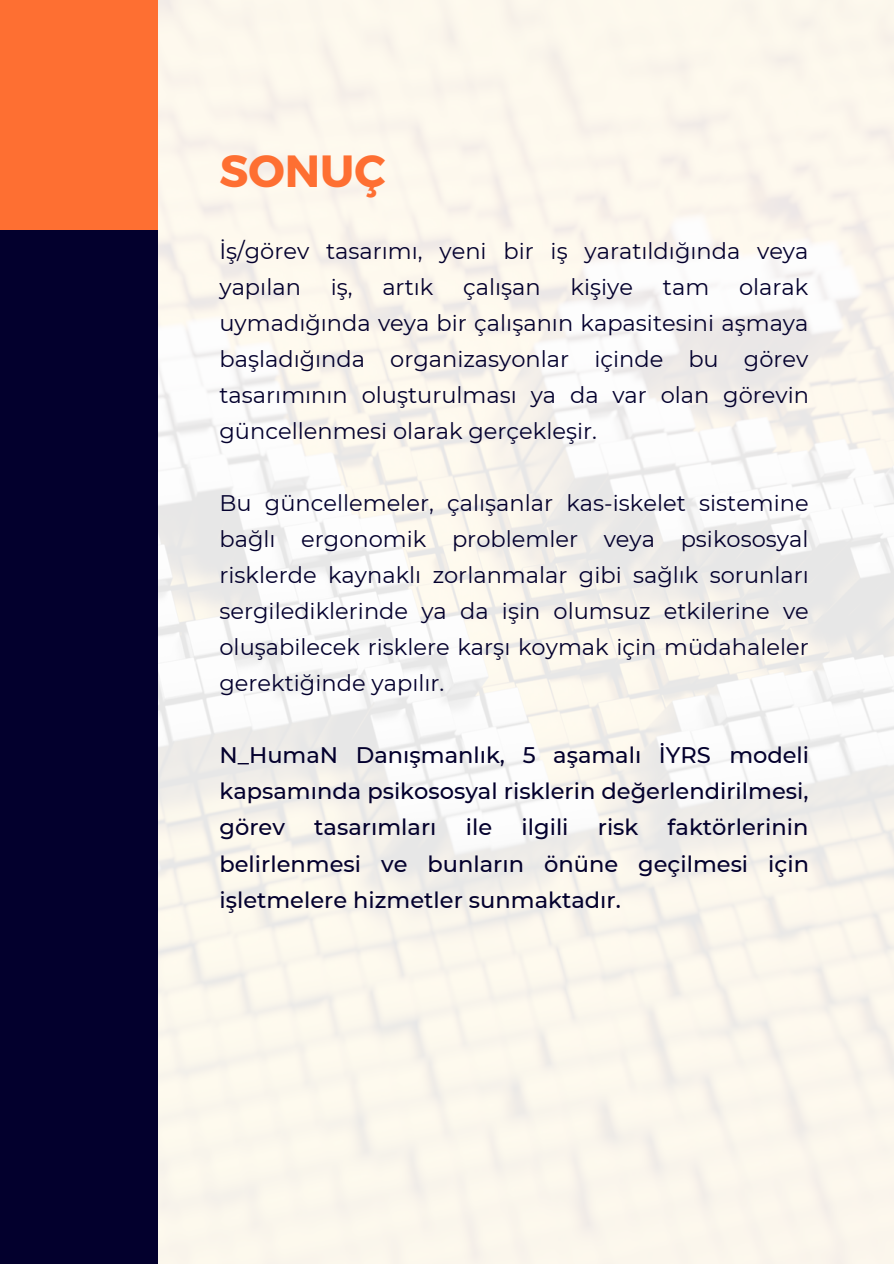
<style>
.page{position:relative;width:894px;height:1264px;background:#fff}
.page>*{position:absolute;margin:0;border:0;box-sizing:border-box;transform-origin:0 0}
.t1{font:700 45px "Montserrat";color:#fe6f32}
.t2{font:22.5px/36px "Montserrat";color:#03002d;text-align:justify}
.t3{font:500 22.5px/36px "Montserrat";color:#03002d}
</style>
<div class="page">
<img style="left:157px;top:0;width:736px;height:1263px">
<div style="left:0;top:0;width:157px;height:243px;background:#fe6f32"></div>
<div style="left:0;top:230px;width:157px;height:1033px;background:#03002d"></div>
<p class="t1" style="left:219px;top:141px;width:167px">SONUÇ</p>
<p class="t2" style="left:219px;top:233px;width:590px">İş/görev tasarımı, yeni bi r iş yaratıldığında veya yapılan</p>
<p class="t2" style="left:219px;top:269px;width:591px;text-indent:519px">olarak uymadığında veya bi r çalışanın kapasitesi ni aşmaya başladığında organizasyonlar içi nde bu görev tasarımının oluşturulması ya da var olan görevi n güncellenmesi olarak gerçekleşi r.</p>
<p class="t2" style="left:330px;top:269px;width:23px">iş,</p>
<p class="t2" style="left:382px;top:269px;width:53px">artık</p>
<p class="t2" style="left:463px;top:269px;width:79px">çalışan</p>
<p class="t2" style="left:570px;top:269px;width:64px">kişiye</p>
<p class="t2" style="left:662px;top:269px;width:48px">tam</p>
<p class="t2" style="left:219px;top:485px;width:590px">Bu güncellemeler, çalışanlar kas-iskelet sistemi ne bağlı ergonomi k problemler veya psi kososyal risklerde kaynaklı zorlanmalar gi bi sağlık sorunları sergi ledi kleri nde ya da işi n olumsuz etki leri ne ve oluşabi lecek risklere karşı koymak içi n müdahaleler gerektiği nde yapılır.</p>
<p class="t3" style="left:219px;top:737px;width:590px">N_HumaN Danışmanlık, 5 aşamalı İYRS modeli kapsamında psi kososyal riskleri n değerlendi ri lmesi, görev</p>
<p class="t3" style="left:219px;top:809px;width:591px;text-align:justify;text-indent:448px">faktörleri ni n beli rlenmesi ve bunların önüne geçi lmesi içi n işletmelere hizmetler sunmaktadır.</p>
<p class="t3" style="left:314px;top:809px;width:124px">tasarımları</p>
<p class="t3" style="left:466px;top:809px;width:28px">ile</p>
<p class="t3" style="left:521px;top:809px;width:45px">ilgili</p>
<p class="t3" style="left:597px;top:809px;width:42px">risk</p>
</div>
